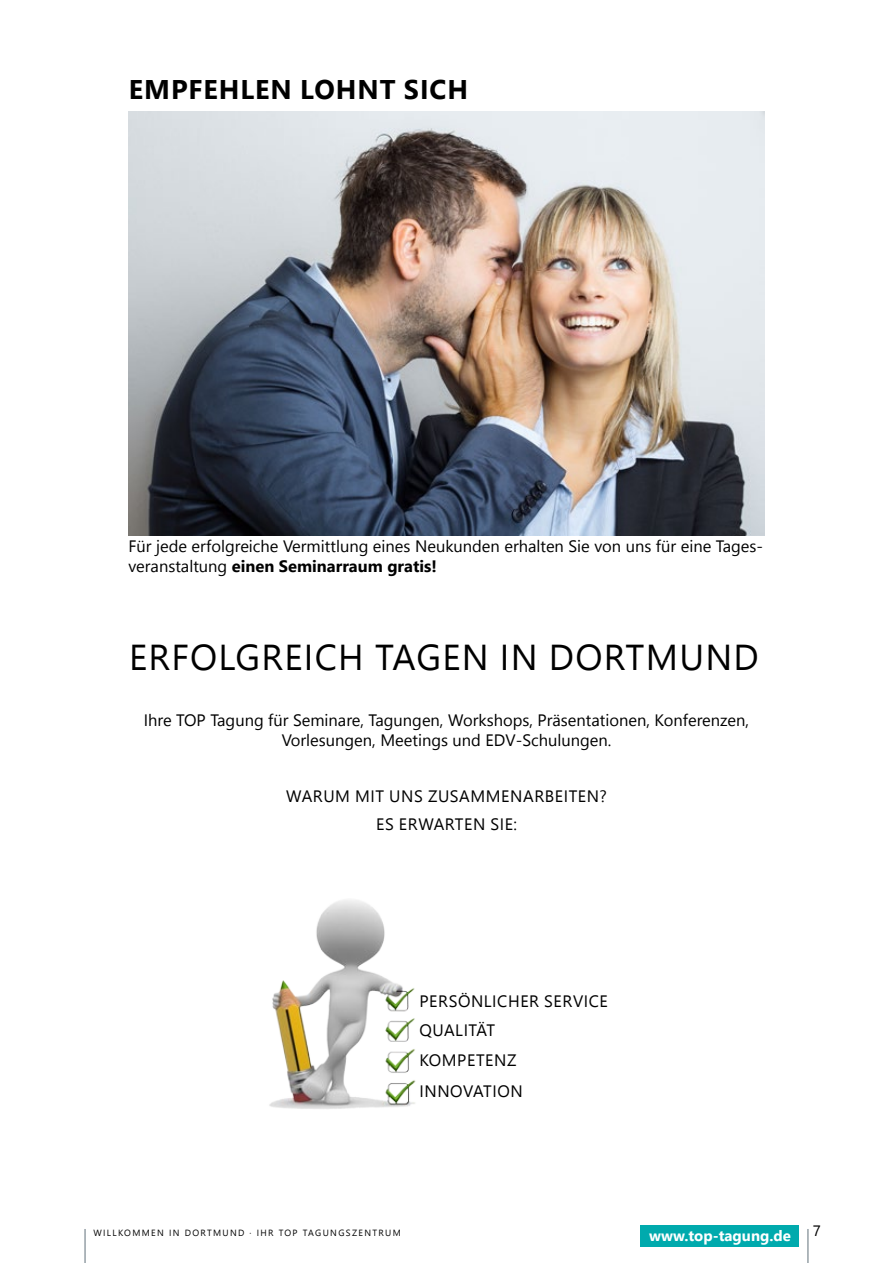
<style>
.page{position:relative;width:893px;height:1263px;background:#fff}
.page>*{position:absolute;margin:0;border:0;box-sizing:border-box;transform-origin:0 0}
.t1{font:36px "Segoe UI";color:#000}
.t2{font:700 27px "Segoe UI";color:#000}
.t3{font:16.5px/19.5px "Segoe UI";color:#000}
.t4{font:700 15px "Segoe UI";color:#fff}
.t5{font:15px "Segoe UI";color:#000}
.t6{font:9px "Segoe UI";letter-spacing:.15em;color:#000}
.s1{font-weight:700}
</style>
<div class="page">
<hr style="left:807px;top:1229px;width:2px;height:34px;background:#839097">
<hr style="left:84px;top:1229px;width:2px;height:34px;background:#839097">
<img style="left:128px;top:111px;width:636px;height:424px">
<img style="left:269px;top:900px;width:147px;height:209px">
<div style="left:641px;top:1225px;width:158px;height:21px;background:#00aaad"></div>
<h2 class="t2" style="left:129px;top:67px;width:35px">Empfehlen</h2>
<h2 class="t2" style="left:300px;top:67px;width:20px">lohnt</h2>
<h2 class="t2" style="left:404px;top:67px;width:17px">sich</h2>
<p class="t3" style="left:128px;top:536px;width:636px">Für jede erfolgreiche Vermittlung eines Neukunden erhalten Sie von uns für eine Tages&shy;veranstaltung <span class="s1">einen Seminarraum gratis!</span></p>
<h1 class="t1" style="left:129px;top:629px;width:42px">Erfolgreich</h1>
<h1 class="t1" style="left:375px;top:629px;width:23px">tagen</h1>
<h1 class="t1" style="left:500px;top:629px;width:103px">in Dortmund</h1>
<p class="t3" style="left:144px;top:710px;width:607px;text-align:center">Ihre TOP Tagung für Seminare, Tagungen, Workshops, Präsentationen, Konferenzen,<br>Vorlesungen, Meetings und EDV-Schulungen.</p>
<p class="t3" style="left:286px;top:786px;width:29px">Warum</p>
<p class="t3" style="left:355px;top:786px;width:11px">mit</p>
<p class="t3" style="left:389px;top:786px;width:12px">uns</p>
<p class="t3" style="left:428px;top:786px;width:22px">zusammenarbeiten</p>
<p class="t3" style="left:600px;top:786px;width:9px">?</p>
<p class="t3" style="left:376px;top:814px;width:35px">Es erwarten</p>
<p class="t3" style="left:491px;top:814px;width:28px">Sie:</p>
<p class="t3" style="left:419px;top:991px;width:63px">Persönlicher</p>
<p class="t3" style="left:544px;top:991px;width:20px">Service</p>
<p class="t3" style="left:419px;top:1020px;width:23px">Qualit</p>
<p class="t3" style="left:477px;top:1020px;width:17px">ät</p>
<p class="t3" style="left:419px;top:1050px;width:12px">kompeten</p>
<p class="t3" style="left:507px;top:1050px;width:11px">z</p>
<p class="t3" style="left:419px;top:1081px;width:12px">innovation</p>
<p class="t6" style="left:93px;top:1226px;width:309px">WILLKOMMEN IN DORTMUND · IHR TOP TAGUNGSZENTRUM</p>
<p class="t5" style="left:813px;top:1218px;width:10px">7</p>
<p class="t4" style="left:649px;top:1224px;width:143px">www.top-tagung.de</p>
</div>
